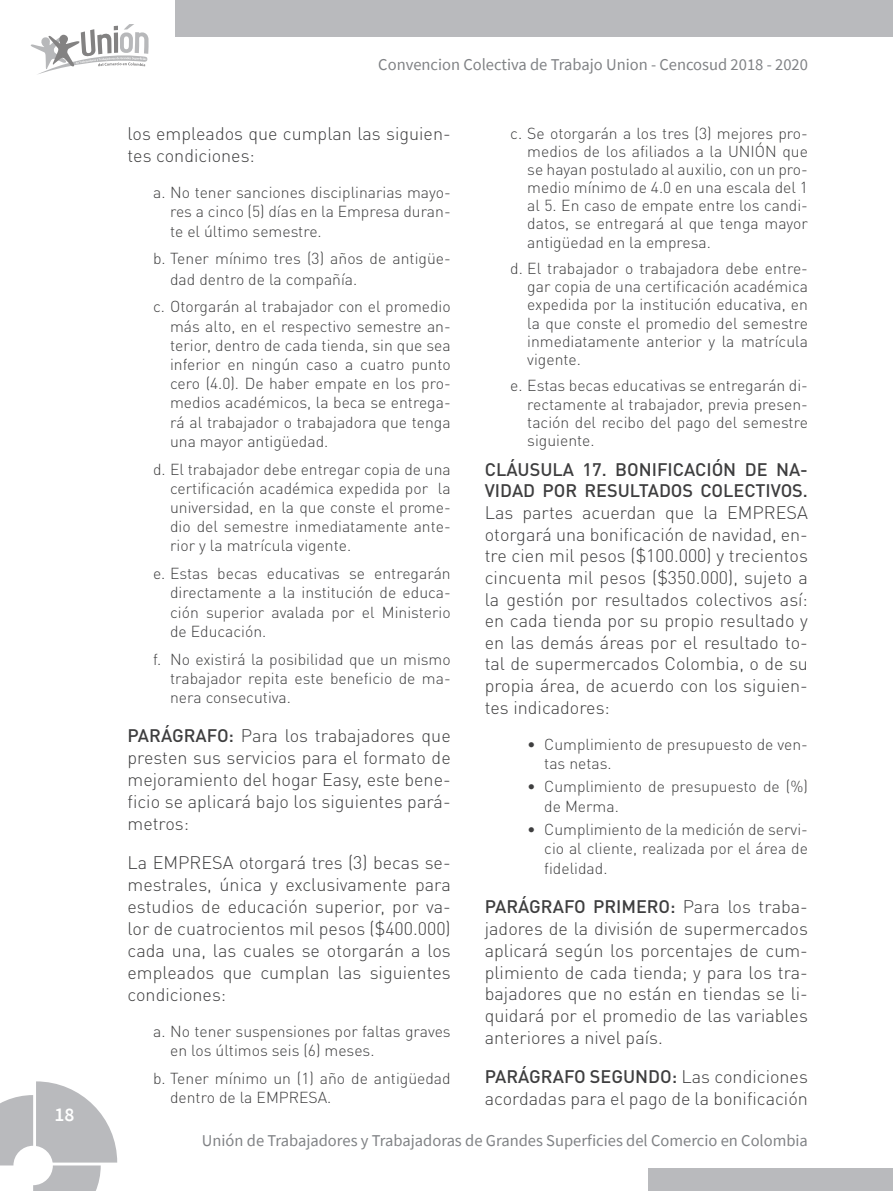
<style>
.page{position:relative;width:893px;height:1191px;background:#fff}
.page>*{position:absolute;margin:0;border:0;box-sizing:border-box;transform-origin:0 0}
.t1{font:600 19.5px "Source Sans Pro";color:#fff}
.t2{font:300 18px/21.9px "DIN Pro";color:#3e3e3f;text-align:justify}
.t3{font:500 18px/21.6px "DIN Pro";color:#3e3e3f}
.t4{font:16.5px "Source Sans Pro";color:#808285}
.t5{font:300 15.75px/19.2px "DIN Pro";color:#3e3e3f;text-align:justify}
.s1{font-weight:500}
</style>
<div class="page">
<svg style="left:0;top:1081px;width:117px;height:110px"></svg>
<div style="left:13px;top:1145px;width:40px;height:40px;background:#fff;border-radius:50%"></div>
<div style="left:175px;top:0;width:718px;height:36px;background:#b9babd"></div>
<div style="left:648px;top:1168px;width:245px;height:23px;background:#b9babd"></div>
<svg style="left:31px;top:24px;width:118px;height:50px"></svg>
<p class="t1" style="left:54px;top:1101px;width:22px">18</p>
<p class="t4" style="left:378px;top:54px;width:431px">Convencion Colectiva de Trabajo Union - Cencosud 2018 - 2020</p>
<p class="t2" style="left:128px;top:122px;width:325px">los empleados que cumplan las siguien&shy;tes condiciones:</p>
<p class="t5" style="left:170px;top:182px;width:282px;text-indent:-17px">a. No tener sanciones disciplinarias mayo&shy;res a cinco (5) días en la Empresa duran&shy;te el último semestre.</p>
<p class="t5" style="left:170px;top:247px;width:282px;line-height:20.1px;text-indent:-17px">b. Tener mínimo tres (3) años de antigüe&shy;dad dentro de la compañía.</p>
<p class="t5" style="left:170px;top:296px;width:282px;text-indent:-17px">c. Otorgarán al trabajador con el promedio más alto, en el respectivo semestre an&shy;terior, dentro de cada tienda, sin que sea inferior en ningún caso a cuatro punto cero (4.0). De haber empate en los pro&shy;medios académicos, la beca se entrega&shy;rá al trabajador o trabajadora que tenga una mayor antigüedad.</p>
<p class="t5" style="left:170px;top:458px;width:282px;text-indent:-17px">d. El trabajador debe entregar copia de una certificación académica expedida por la universidad, en la que conste el prome&shy;dio del semestre inmediatamente ante&shy;rior y la matrícula vigente.</p>
<p class="t5" style="left:170px;top:562px;width:282px;text-indent:-17px">e. Estas becas educativas se entregarán directamente a la institución de educa&shy;ción superior avalada por el Ministerio de Educación.</p>
<p class="t5" style="left:170px;top:648px;width:282px;text-indent:-17px">f. No existirá la posibilidad que un mismo trabajador repita este beneficio de ma&shy;nera consecutiva.</p>
<p class="t2" style="left:128px;top:723px;width:325px"><span class="s1">PARÁGRAFO:</span> Para los trabajadores que presten sus servicios para el formato de mejoramiento del hogar Easy, este bene&shy;ficio se aplicará bajo los siguientes pará&shy;metros:</p>
<p class="t2" style="left:128px;top:850px;width:325px">La EMPRESA otorgará tres (3) becas se&shy;mestrales, única y exclusivamente para estudios de educación superior, por va&shy;lor de cuatrocientos mil pesos ($400.000) cada una, las cuales se otorgarán a los empleados que cumplan las siguientes condiciones:</p>
<p class="t5" style="left:170px;top:1020px;width:282px;text-indent:-17px">a. No tener suspensiones por faltas graves en los últimos seis (6) meses.</p>
<p class="t5" style="left:170px;top:1067px;width:282px;text-indent:-17px">b. Tener mínimo un (1) año de antigüedad dentro de la EMPRESA.</p>
<p class="t5" style="left:527px;top:123px;width:282px;line-height:18.1px;text-indent:-17px">c. Se otorgarán a los tres (3) mejores pro&shy;medios de los afiliados a la UNIÓN que se hayan postulado al auxilio, con un pro&shy;medio mínimo de 4.0 en una escala del 1 al 5. En caso de empate entre los candi&shy;datos, se entregará al que tenga mayor antigüedad en la empresa.</p>
<p class="t5" style="left:527px;top:258px;width:282px;line-height:18.1px;text-indent:-17px">d. El trabajador o trabajadora debe entre&shy;gar copia de una certificación académica expedida por la institución educativa, en la que conste el promedio del semestre inmediatamente anterior y la matrícula vigente.</p>
<p class="t5" style="left:527px;top:375px;width:282px;line-height:18.1px;text-indent:-17px">e. Estas becas educativas se entregarán di&shy;rectamente al trabajador, previa presen&shy;tación del recibo del pago del semestre siguiente.</p>
<p class="t3" style="left:485px;top:456px;width:325px">CLÁUSULA 17. BONIFICACIÓN DE NA-<br>VIDAD POR RESULTADOS COLECTIVOS.</p>
<p class="t2" style="left:485px;top:500px;width:325px">Las partes acuerdan que la EMPRESA otorgará una bonificación de navidad, en&shy;tre cien mil pesos ($100.000) y trecientos cincuenta mil pesos ($350.000), sujeto a la gestión por resultados colectivos así: en cada tienda por su propio resultado y en las demás áreas por el resultado to&shy;tal de supermercados Colombia, o de su propia área, de acuerdo con los siguien&shy;tes indicadores:</p>
<p class="t5" style="left:544px;top:733px;width:265px;text-indent:-17px">• Cumplimiento de presupuesto de ven&shy;tas netas.</p>
<p class="t5" style="left:544px;top:776px;width:265px;text-indent:-17px">• Cumplimiento de presupuesto de (%) de Merma.</p>
<p class="t5" style="left:544px;top:818px;width:265px;text-indent:-17px">• Cumplimiento de la medición de servi&shy;cio al cliente, realizada por el área de fidelidad.</p>
<p class="t2" style="left:485px;top:893px;width:325px"><span class="s1">PARÁGRAFO PRIMERO:</span> Para los traba&shy;jadores de la división de supermercados aplicará según los porcentajes de cum&shy;plimiento de cada tienda; y para los tra&shy;bajadores que no están en tiendas se li&shy;quidará por el promedio de las variables anteriores a nivel país.</p>
<p class="t2" style="left:485px;top:1064px;width:325px"><span class="s1">PARÁGRAFO SEGUNDO:</span> Las condiciones acordadas para el pago de la bonificación</p>
<p class="t4" style="left:202px;top:1130px;width:608px">Unión de Trabajadores y Trabajadoras de Grandes Superficies del Comercio en Colombia</p>
</div>
